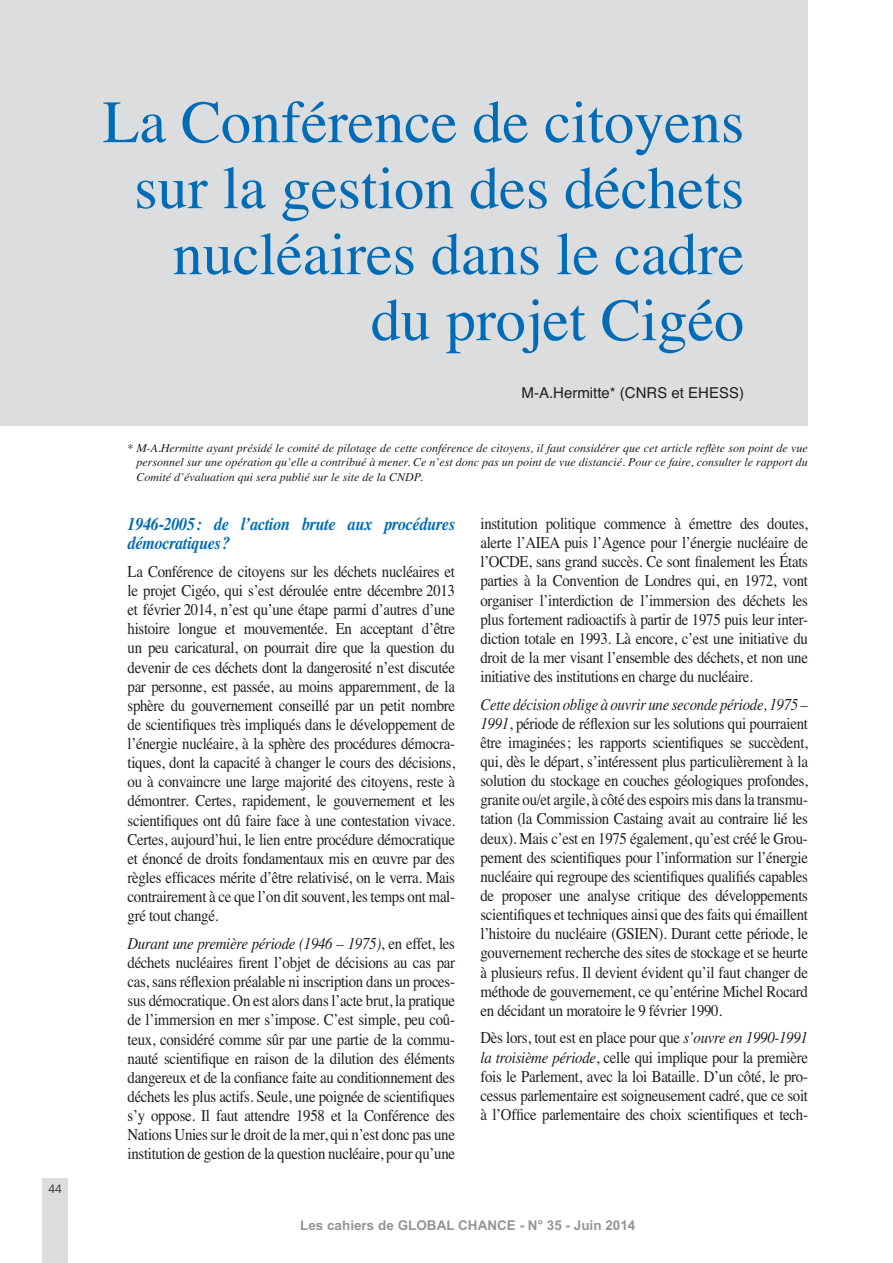
<style>
.page{position:relative;width:893px;height:1263px;background:#fff}
.page>*{position:absolute;margin:0;border:0;box-sizing:border-box;transform-origin:0 0}
.t1{font:60px/66px "Times";color:#006bb6;text-align:right}
.t2{font:italic 700 18px/19.2px "Times";letter-spacing:-.02em;color:#006bb6;scale:.9 1}
.t3{font:16.5px/19.2px "Times";letter-spacing:-.02em;color:#231f20;text-align:justify;scale:.9 1}
.t4{font:15px "Helvetica";color:#231f20}
.t5{font:700 13.5px "Arial";color:#939598}
.t6{font:italic 12px/14.4px "Times";color:#231f20;text-align:justify}
.t7{font:300 12px "Frutiger";color:#231f20}
.s1{font-style:italic}
</style>
<div class="page">
<div style="left:43px;top:1178px;width:25px;height:85px;background:#dcddde"></div>
<div style="left:0;top:0;width:808px;height:425px;background:#dcddde"></div>
<p class="t7" style="left:49px;top:1184px;width:15px">44</p>
<h1 class="t1" style="left:103px;top:95px;width:643px">La Conférence de citoyens sur la gestion des déchets nucléaires dans le cadre du projet Cigéo</h1>
<p class="t4" style="left:522px;top:387px;width:224px">M-A.Hermitte* (CNRS et EHESS)</p>
<p class="t6" style="left:137px;top:442px;width:673px;text-indent:-9px">* M-A.Hermitte ayant présidé le comité de pilotage de cette conférence de citoyens, il faut considérer que cet article reflète son point de vue personnel sur une opération qu’elle a contribué à mener. Ce n’est donc pas un point de vue distancié. Pour ce faire, consulter le rapport du Comité d’évaluation qui sera publié sur le site de la CNDP.</p>
<p class="t2" style="left:128px;top:516px;width:365px">1946-2005 : de l’action brute aux procédures démocratiques ?</p>
<p class="t3" style="left:128px;top:563px;width:365px">La Conférence de citoyens sur les déchets nucléaires et le projet Cigéo, qui s’est déroulée entre décembre 2013 et février 2014, n’est qu’une étape parmi d’autres d’une histoire longue et mouvementée. En acceptant d’être un peu caricatural, on pourrait dire que la question du devenir de ces déchets dont la dangerosité n’est discutée par personne, est passée, au moins apparemment, de la sphère du gouvernement conseillé par un petit nombre de scientifiques très impliqués dans le développement de l’énergie nucléaire, à la sphère des procédures démocra&shy;tiques, dont la capacité à changer le cours des décisions, ou à convaincre une large majorité des citoyens, reste à démontrer. Certes, rapidement, le gouvernement et les scientifiques ont dû faire face à une contestation vivace.<br>Certes, aujourd’hui, le lien entre procédure démocratique et énoncé de droits fondamentaux mis en œuvre par des règles efficaces mérite d’être relativisé, on le verra. Mais contrairement à ce que l’on dit souvent, les temps ont mal&shy;gré tout changé.</p>
<p class="t3" style="left:128px;top:935px;width:365px"><span class="s1">Durant une première période (1946 – 1975)</span>, en effet, les déchets nucléaires firent l’objet de décisions au cas par cas, sans réflexion préalable ni inscription dans un proces&shy;sus démocratique. On est alors dans l’acte brut, la pratique de l’immersion en mer s’impose. C’est simple, peu coû&shy;teux, considéré comme sûr par une partie de la commu&shy;nauté scientifique en raison de la dilution des éléments dangereux et de la confiance faite au conditionnement des déchets les plus actifs. Seule, une poignée de scientifiques s’y oppose. Il faut attendre 1958 et la Conférence des Nations Unies sur le droit de la mer, qui n’est donc pas une institution de gestion de la question nucléaire, pour qu’une</p>
<p class="t3" style="left:480px;top:515px;width:365px">institution politique commence à émettre des doutes, alerte l’AIEA puis l’Agence pour l’énergie nucléaire de l’OCDE, sans grand succès. Ce sont finalement les États parties à la Convention de Londres qui, en 1972, vont organiser l’interdiction de l’immersion des déchets les plus fortement radioactifs à partir de 1975 puis leur inter&shy;diction totale en 1993. Là encore, c’est une initiative du droit de la mer visant l’ensemble des déchets, et non une initiative des institutions en charge du nucléaire.</p>
<p class="t3" style="left:480px;top:696px;width:365px"><span class="s1">Cette décision oblige à ouvrir une seconde période, 1975 – 1991</span>, période de réflexion sur les solutions qui pourraient être imaginées ; les rapports scientifiques se succèdent, qui, dès le départ, s’intéressent plus particulièrement à la solution du stockage en couches géologiques profondes, granite ou/et argile, à côté des espoirs mis dans la transmu&shy;tation (la Commission Castaing avait au contraire lié les deux). Mais c’est en 1975 également, qu’est créé le Grou&shy;pement des scientifiques pour l’information sur l’énergie nucléaire qui regroupe des scientifiques qualifiés capables de proposer une analyse critique des développements scientifiques et techniques ainsi que des faits qui émaillent l’histoire du nucléaire (GSIEN). Durant cette période, le gouvernement recherche des sites de stockage et se heurte à plusieurs refus. Il devient évident qu’il faut changer de méthode de gouvernement, ce qu’entérine Michel Rocard en décidant un moratoire le 9 février 1990.</p>
<p class="t3" style="left:480px;top:1030px;width:365px">Dès lors, tout est en place pour que <span class="s1">s’ouvre en 1990-1991 la troisième période</span>, celle qui implique pour la première fois le Parlement, avec la loi Bataille. D’un côté, le pro&shy;cessus parlementaire est soigneusement cadré, que ce soit à l’Office parlementaire des choix scientifiques et tech-</p>
<p class="t5" style="left:300px;top:1218px;width:337px">Les cahiers de GLOBAL CHANCE - N° 35 - Juin 2014</p>
</div>
